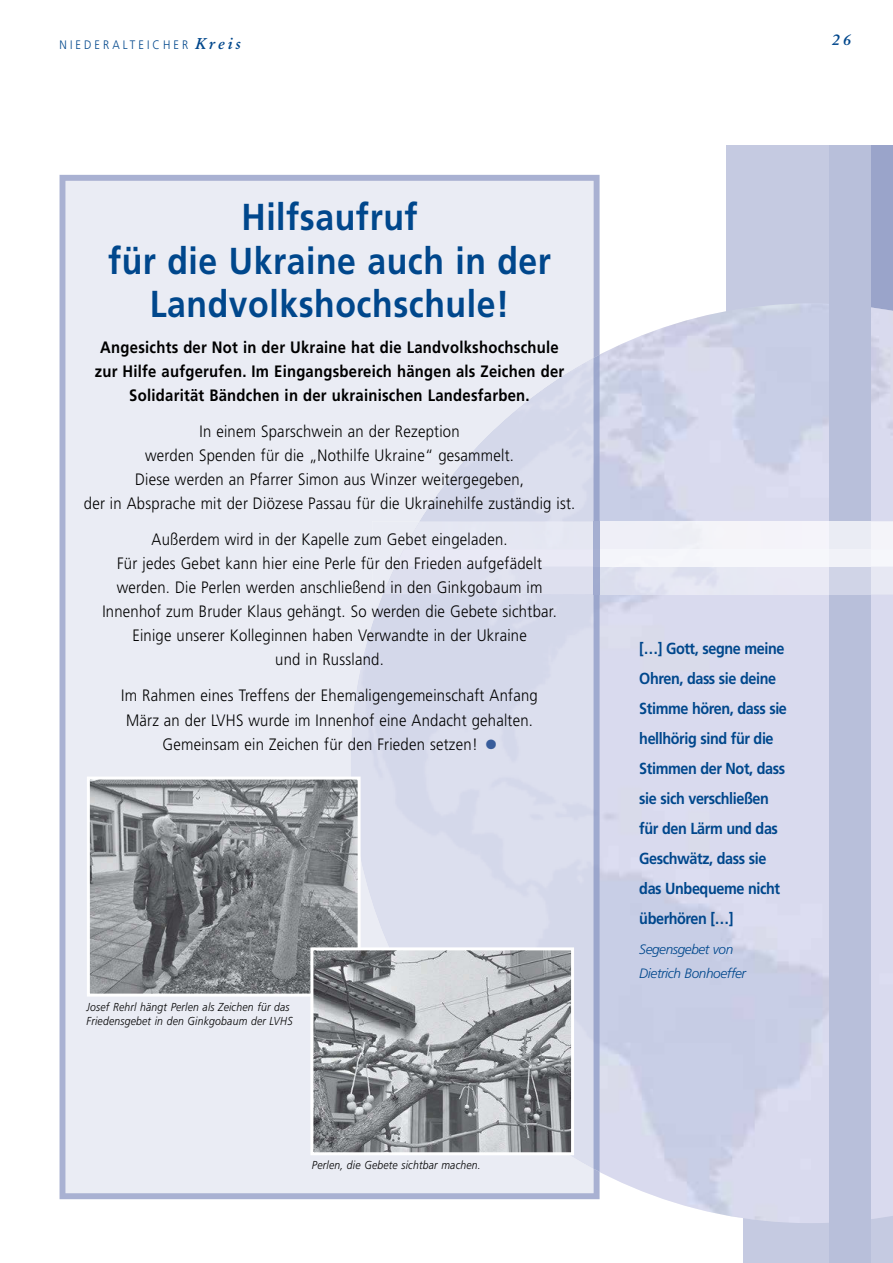
<style>
.page{position:relative;width:893px;height:1263px;background:#fff}
.page>*{position:absolute;margin:0;border:0;box-sizing:border-box;transform-origin:0 0}
.t1{font:700 37.5px/43.5px "Frutiger";letter-spacing:.015em;color:#00478c;text-align:center;scale:.9 1}
.t2{font:300 16.5px/24px "Frutiger";letter-spacing:.015em;color:#000;text-align:center;scale:.9 1}
.t3{font:700 16.5px/24px "Frutiger";letter-spacing:.015em;color:#000;text-align:center;scale:.9 1}
.t4{font:700 16.05px/30px "Frutiger";letter-spacing:-.03em;color:#00478c;scale:.9 1}
.t5{font:15.45px "Gas Med Ita";color:#00478c}
.t6{font:italic 300 13.65px/24px "Frutiger";letter-spacing:-.03em;color:#00478c}
.t7{font:300 12.3px "Frutiger";letter-spacing:.28em;color:#00478c;scale:.9 1}
.t8{font:italic 300 11.55px/13.5px "Frutiger";letter-spacing:.02em;color:#000;scale:.9 1}
.s1{font-family:"Gas Med Ita";font-weight:400;font-size:15.45px}
.s2{color:#375c9b}
</style>
<div class="page">
<div style="left:743px;top:115px;width:150px;height:1148px;background:#c5cae1"></div>
<div style="left:726px;top:115px;width:124px;height:1093px;background:#c5cae1"></div>
<div style="left:870px;top:145px;width:23px;height:158px;background:#9aa4ca"></div>
<img style="left:351px;top:303px;width:542px;height:920px">
<div style="left:829px;top:115px;width:41px;height:1148px;background:#b8bfda"></div>
<div style="left:694px;top:82px;width:199px;height:63px;background:#fff"></div>
<img style="left:870px;top:521px;width:23px;height:74px">
<img style="left:600px;top:521px;width:229px;height:74px">
<div style="left:829px;top:521px;width:41px;height:28px;background:#eaecf4"></div>
<div style="left:829px;top:567px;width:41px;height:28px;background:#d0d4e7"></div>
<div style="left:829px;top:549px;width:41px;height:18px;background:#f1f2f8"></div>
<svg style="left:60px;top:175px;width:540px;height:1024px;background:#e1e3ef"></svg>
<img style="left:594px;top:355px;width:6px;height:817px">
<img style="left:91px;top:780px;width:266px;height:212px">
<div style="left:87px;top:776px;width:274px;height:220px;border:3px solid #fff"></div>
<img style="left:314px;top:951px;width:256px;height:200px">
<div style="left:310px;top:947px;width:264px;height:208px;border:3px solid #fff"></div>
<p class="t7" style="left:60px;top:39px;width:202px">NIEDERALTEICHER <span class="s1">Kreis</span></p>
<p class="t5" style="left:832px;top:33px;width:20px">26</p>
<h1 class="t1" style="left:108px;top:198px;width:494px">Hilfsaufruf<br>für die Ukraine auch in der<br>Landvolkshochschule!</h1>
<p class="t3" style="left:95px;top:337px;width:523px">Angesichts der Not in der Ukraine hat die Landvolkshochschule zur Hilfe aufgerufen. Im Eingangsbereich hängen als Zeichen der<br>Solidarität Bändchen in der ukrainischen Landesfarben.</p>
<p class="t2" style="left:84px;top:421px;width:548px">In einem Sparschwein an der Rezeption<br>werden Spenden für die „Nothilfe Ukraine“ gesammelt.<br>Diese werden an Pfarrer Simon aus Winzer weitergegeben,<br>der in Absprache mit der Diözese Passau für die Ukrainehilfe zuständig ist.</p>
<p class="t2" style="left:102px;top:529px;width:506px">Außerdem wird in der Kapelle zum Gebet eingeladen.<br>Für jedes Gebet kann hier eine Perle für den Frieden aufgefädelt werden. Die Perlen werden anschließend in den Ginkgobaum im Innenhof zum Bruder Klaus gehängt. So werden die Gebete sichtbar.<br>Einige unserer Kolleginnen haben Verwandte in der Ukraine<br>und in Russland.</p>
<p class="t2" style="left:121px;top:685px;width:464px">Im Rahmen eines Treffens der Ehemaligengemeinschaft Anfang<br>März an der LVHS wurde im Innenhof eine Andacht gehalten.<br>Gemeinsam ein Zeichen für den Frieden setzen! <span class="s2">●</span></p>
<p class="t8" style="left:87px;top:1001px;width:230px">Josef Rehrl hängt Perlen als Zeichen für das<br>Friedensgebet in den Ginkgobaum der LVHS</p>
<p class="t8" style="left:312px;top:1159px;width:189px">Perlen, die Gebete sichtbar machen.</p>
<p class="t4" style="left:639px;top:635px;width:166px">[…] Gott, segne meine<br>Ohren, dass sie deine<br>Stimme hören, dass sie hellhörig sind für die<br>Stimmen der Not, dass sie sich verschließen für den Lärm und das<br>Geschwätz, dass sie das Unbequeme nicht überhören […]</p>
<p class="t6" style="left:639px;top:938px;width:108px">Segensgebet von<br>Dietrich Bonhoeffer</p>
</div>
